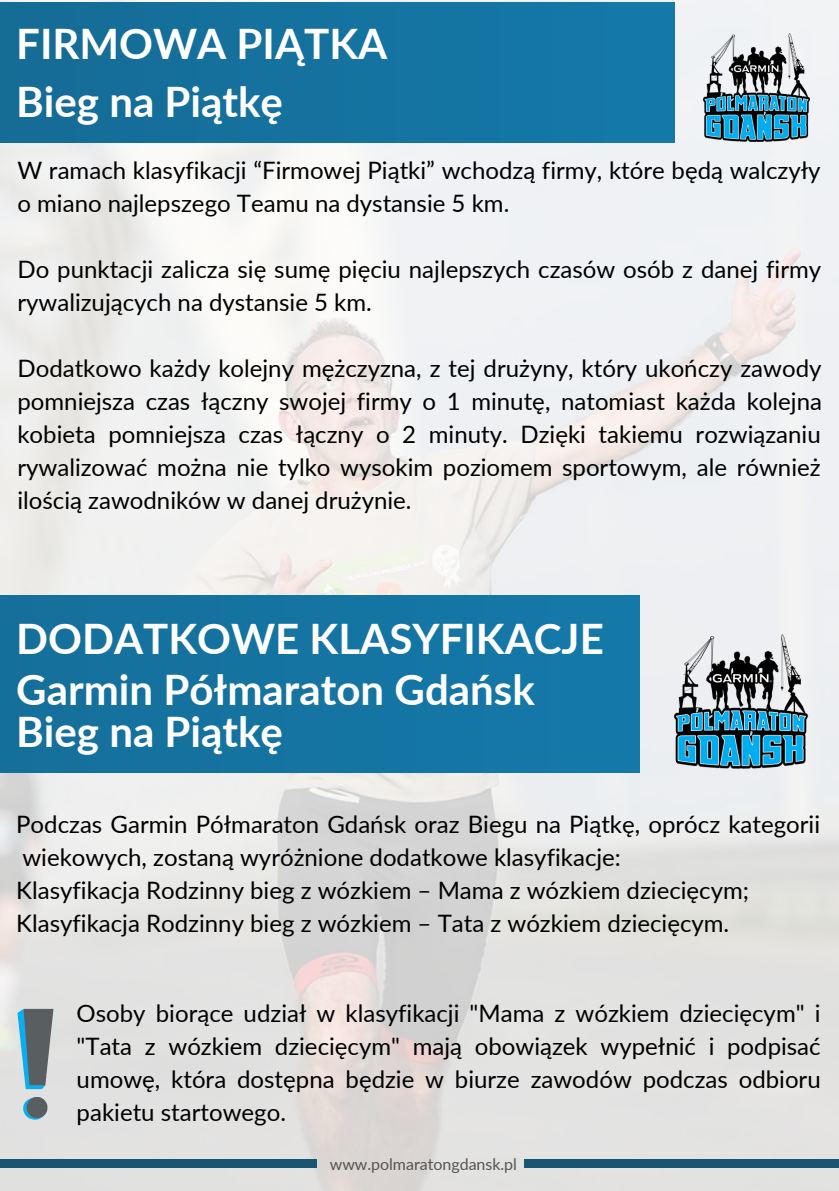
<style>
.page{position:relative;width:839px;height:1191px;background:#fff}
.page>*{position:absolute;margin:0;border:0;box-sizing:border-box;transform-origin:0 0}
.t1{font:700 42px/58.4px "Lato";color:#fff}
.t2{font:24px/33px "Lato";color:#000}
.t3{font:16px "Lato";color:#545454}
</style>
<div class="page">
<img style="left:0;top:0;width:838px;height:1191px">
<div style="left:0;top:3px;width:674px;height:139px;background:#1572a0"></div>
<div style="left:524px;top:1159px;width:314px;height:9px;background:#185572"></div>
<div style="left:0;top:1159px;width:317px;height:9px;background:#185572"></div>
<img style="left:675px;top:3px;width:160px;height:139px">
<div style="left:0;top:595px;width:639px;height:177px;background:#1574a2"></div>
<img style="left:639px;top:597px;width:199px;height:174px">
<svg style="left:17px;top:1009px;width:36px;height:80px;background:#6c8995"></svg>
<svg style="left:23px;top:1097px;width:24px;height:23px"></svg>
<h1 class="t1" style="left:16px;top:14px;width:372px">FIRMOWA PIĄTKA<br>Bieg na Piątkę</h1>
<p class="t2" style="left:17px;top:154px;width:804px">W ramach klasyfikacji “Firmowej Piątki” wchodzą firmy, które będą walczyły o miano najlepszego Teamu na dystansie 5 km.</p>
<p class="t2" style="left:17px;top:253px;width:805px">Do punktacji zalicza się sumę pięciu najlepszych czasów osób z danej firmy rywalizujących na dystansie 5 km.</p>
<p class="t2" style="left:17px;top:352px;width:806px;text-align:justify">Dodatkowo każdy kolejny mężczyzna, z tej drużyny, który ukończy zawody pomniejsza czas łączny swojej firmy o 1 minutę, natomiast każda kolejna kobieta pomniejsza czas łączny o 2 minuty. Dzięki takiemu rozwiązaniu rywalizować można nie tylko wysokim poziomem sportowym, ale również ilością zawodników w danej drużynie.</p>
<h1 class="t1" style="left:16px;top:612px;width:589px;line-height:51px">DODATKOWE KLASYFIKACJE<br>Garmin Półmaraton Gdańsk</h1>
<h1 class="t1" style="left:16px;top:701px;width:268px">Bieg na Piątkę</h1>
<p class="t2" style="left:16px;top:808px;width:805px">Podczas Garmin Półmaraton Gdańsk oraz Biegu na Piątkę, oprócz kategorii wiekowych, zostaną wyróżnione dodatkowe klasyfikacje:<br>Klasyfikacja Rodzinny bieg z wózkiem – Mama z wózkiem dziecięcym; Klasyfikacja Rodzinny bieg z wózkiem – Tata z wózkiem dziecięcym.</p>
<p class="t2" style="left:77px;top:996px;width:745px;text-align:justify">Osoby biorące udział w klasyfikacji "Mama z wózkiem dziecięcym" i "Tata z wózkiem dziecięcym" mają obowiązek wypełnić i podpisać umowę, która dostępna będzie w biurze zawodów podczas odbioru pakietu startowego.</p>
<p class="t3" style="left:330px;top:1154px;width:189px">www.polmaratongdansk.pl</p>
</div>
